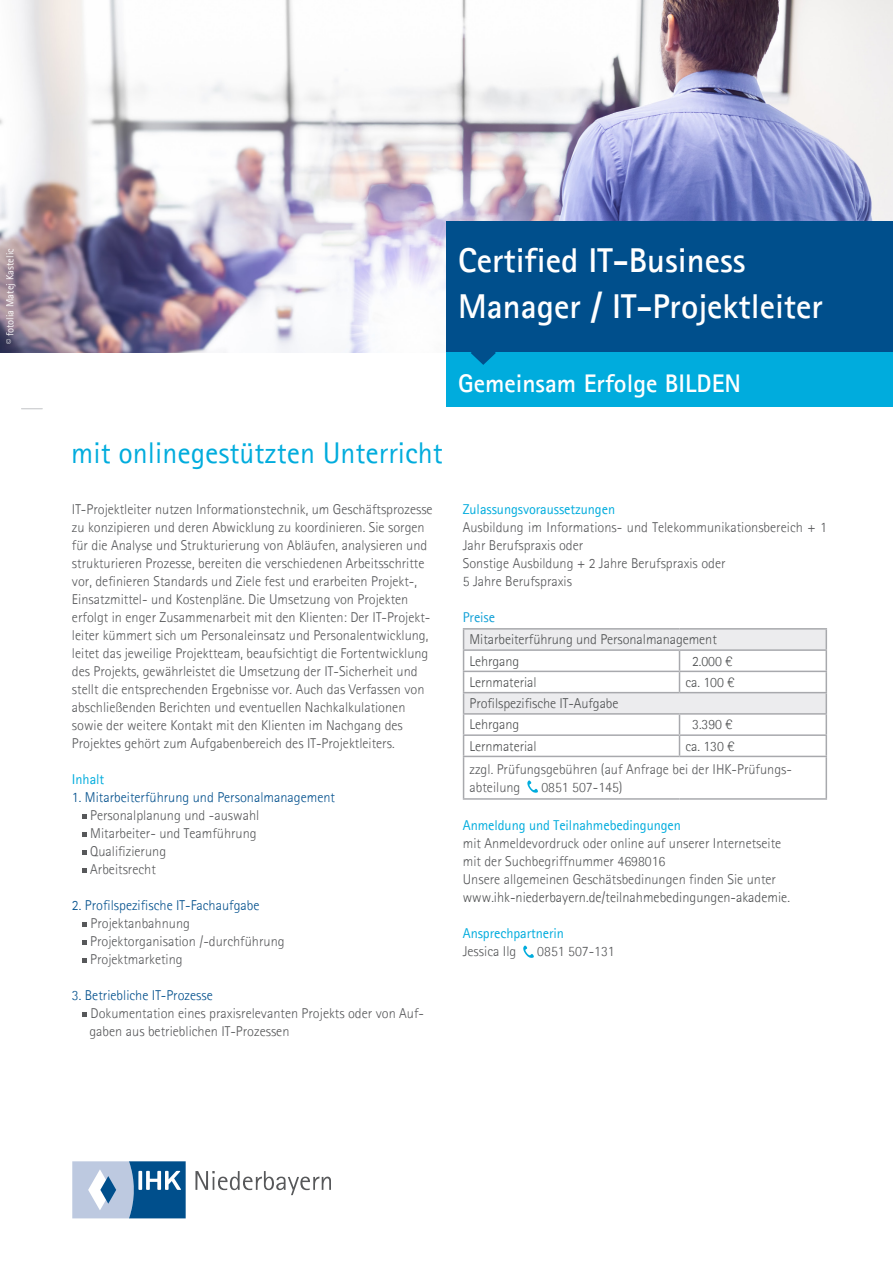
<style>
.page{position:relative;width:893px;height:1263px;background:#fff}
.page>*{position:absolute;margin:0;border:0;box-sizing:border-box;transform-origin:0 0}
.t1{font:700 34.5px "Agfa Rotis Sans Serif";color:#fff}
.Headline_Absatz_22pt{font:30px "Agfa Rotis Sans Serif";color:#00acdd}
.t2{font:700 25.5px "Agfa Rotis Sans Serif";color:#fff}
.Lauftext_WBP{font:300 14.25px/18px "Agfa Rotis Sans Serif";color:#57585a}
.Aufzählung_mit_Punkten__ganz_links{font:300 14.25px/18px "Agfa Rotis Sans Serif";color:#57585a}
.Lauftext_WBP-2{font:300 14.25px "Agfa Rotis Sans Serif";letter-spacing:-.005em;color:#4e5051}
.Aufzählung_mit_Punkten__ganz_links-2{font:300 14.25px "Agfa Rotis Sans Serif";color:#004f8c}
.Aufzählung_mit_Punkten__ganz_links-3{font:14.25px "Agfa Rotis Sans Serif";letter-spacing:-.005em;color:#00acdd}
.Aufzählung_mit_Punkten__ganz_links-4{font:300 14.25px "Agfa Rotis Sans Serif";color:#4e5051}
.Lauftext_WBP-3{font:14.25px "Agfa Rotis Sans Serif";letter-spacing:-.005em;color:#13a1d7}
.t3{font:10.5px "Agfa Rotis Sans Serif";color:#fff}
</style>
<div class="page">
<img style="left:0;top:0;width:893px;height:353px">
<div style="left:446px;top:221px;width:447px;height:132px;background:#004f8c"></div>
<div style="left:446px;top:353px;width:447px;height:54px;background:#00acdd"></div>
<svg style="left:471px;top:352px;width:25px;height:13px"></svg>
<svg style="left:21px;top:408px;width:22px;height:1px"></svg>
<svg style="left:83px;top:814px;width:4px;height:4px"></svg>
<svg style="left:83px;top:832px;width:4px;height:4px"></svg>
<svg style="left:83px;top:850px;width:4px;height:4px"></svg>
<svg style="left:83px;top:868px;width:4px;height:4px"></svg>
<svg style="left:83px;top:922px;width:4px;height:4px"></svg>
<svg style="left:83px;top:940px;width:4px;height:4px"></svg>
<svg style="left:83px;top:958px;width:4px;height:4px"></svg>
<svg style="left:83px;top:1012px;width:4px;height:4px"></svg>
<hr style="left:463px;top:628px;width:216px;height:2px;background:#a8a9ad">
<hr style="left:679px;top:628px;width:148px;height:2px;background:#a8a9ad">
<hr style="left:463px;top:756px;width:216px;height:1px;background:#a8a9ad">
<hr style="left:463px;top:757px;width:1px;height:41px;background:#a8a9ad">
<hr style="left:679px;top:756px;width:148px;height:1px;background:#a8a9ad">
<hr style="left:826px;top:757px;width:1px;height:41px;background:#a8a9ad">
<hr style="left:463px;top:798px;width:216px;height:2px;background:#a8a9ad">
<hr style="left:679px;top:798px;width:148px;height:2px;background:#a8a9ad">
<svg style="left:463px;top:629px;width:364px;height:127px"></svg>
<svg style="left:527px;top:780px;width:11px;height:13px"></svg>
<svg style="left:523px;top:945px;width:11px;height:13px"></svg>
<svg style="left:72px;top:1161px;width:114px;height:57px"></svg>
<svg style="left:195px;top:1171px;width:136px;height:24px"></svg>
<p class="t3" style="left:4px;top:344px;width:98px;rotate:-90deg">© fotolia Matej Kastelic</p>
<p class="t1" style="left:458px;top:238px;width:289px">Certified IT-Business</p>
<p class="t1" style="left:458px;top:285px;width:366px">Manager / IT-Projektleiter</p>
<p class="t2" style="left:458px;top:367px;width:284px">Gemeinsam Erfolge BILDEN</p>
<p class="Headline_Absatz_22pt" style="left:71px;top:435px;width:373px">mit onlinegestützten Unterricht</p>
<p class="Lauftext_WBP" style="left:72px;top:500px;width:362px">IT-Projektleiter nutzen Informationstechnik, um Geschäftsprozesse zu konzipieren und deren Abwicklung zu koordinieren. Sie sorgen für die Analyse und Strukturierung von Abläufen, analysieren und strukturieren Prozesse, bereiten die verschiedenen Arbeitsschritte vor, definieren Standards und Ziele fest und erarbeiten Projekt-, Einsatzmittel- und Kostenpläne. Die Umsetzung von Projekten erfolgt in enger Zusammenarbeit mit den Klienten: Der IT-Projekt&shy;leiter kümmert sich um Personaleinsatz und Personalentwicklung, leitet das jeweilige Projektteam, beaufsichtigt die Fortentwicklung des Projekts, gewährleistet die Umsetzung der IT-Sicherheit und stellt die entsprechenden Ergebnisse vor. Auch das Verfassen von abschließenden Berichten und eventuellen Nachkalkulationen sowie der weitere Kontakt mit den Klienten im Nachgang des</p>
<p class="Lauftext_WBP" style="left:72px;top:734px;width:324px">Projektes gehört zum Aufgabenbereich des IT-Projektleiters.</p>
<p class="Aufzählung_mit_Punkten__ganz_links-3" style="left:72px;top:771px;width:34px">Inhalt</p>
<p class="Aufzählung_mit_Punkten__ganz_links-2" style="left:72px;top:789px;width:265px">1. Mitarbeiterführung und Personalmanagement</p>
<p class="Aufzählung_mit_Punkten__ganz_links" style="left:90px;top:806px;width:171px">Personalplanung und -auswahl</p>
<p class="Aufzählung_mit_Punkten__ganz_links" style="left:90px;top:824px;width:168px">Mitarbeiter- und Teamführung</p>
<p class="Aufzählung_mit_Punkten__ganz_links" style="left:90px;top:842px;width:77px">Qualifizierung</p>
<p class="Aufzählung_mit_Punkten__ganz_links" style="left:90px;top:860px;width:67px">Arbeitsrecht</p>
<p class="Aufzählung_mit_Punkten__ganz_links-2" style="left:72px;top:897px;width:189px">2. Profilspezifische IT-Fachaufgabe</p>
<p class="Aufzählung_mit_Punkten__ganz_links" style="left:91px;top:914px;width:101px">Projektanbahnung</p>
<p class="Aufzählung_mit_Punkten__ganz_links" style="left:90px;top:932px;width:196px">Projektorganisation /-durchführung</p>
<p class="Aufzählung_mit_Punkten__ganz_links" style="left:90px;top:950px;width:94px">Projektmarketing</p>
<p class="Aufzählung_mit_Punkten__ganz_links-2" style="left:72px;top:987px;width:142px">3. Betriebliche IT-Prozesse</p>
<p class="Aufzählung_mit_Punkten__ganz_links" style="left:91px;top:1004px;width:335px">Dokumentation eines praxisrelevanten Projekts oder von Auf-</p>
<p class="Aufzählung_mit_Punkten__ganz_links" style="left:89px;top:1022px;width:202px">gaben aus betrieblichen IT-Prozessen</p>
<p class="Aufzählung_mit_Punkten__ganz_links-3" style="left:463px;top:501px;width:154px">Zulassungsvoraussetzungen</p>
<p class="Aufzählung_mit_Punkten__ganz_links" style="left:463px;top:518px;width:366px">Ausbildung im Informations- und Telekommunikationsbereich + 1<br>Jahr Berufspraxis oder</p>
<p class="Aufzählung_mit_Punkten__ganz_links" style="left:463px;top:554px;width:264px">Sonstige Ausbildung + 2 Jahre Berufspraxis oder</p>
<p class="Aufzählung_mit_Punkten__ganz_links" style="left:463px;top:572px;width:111px">5 Jahre Berufspraxis</p>
<p class="Lauftext_WBP-3" style="left:463px;top:609px;width:34px">Preise</p>
<p class="Lauftext_WBP-2" style="left:470px;top:631px;width:249px">Mitarbeiterführung und Personalmanagement</p>
<p class="Lauftext_WBP-2" style="left:470px;top:652px;width:51px">Lehrgang</p>
<p class="Lauftext_WBP-2" style="left:692px;top:652px;width:42px">2.000 €</p>
<p class="Lauftext_WBP-2" style="left:470px;top:674px;width:69px">Lernmaterial</p>
<p class="Lauftext_WBP-2" style="left:685px;top:674px;width:51px">ca. 100 €</p>
<p class="Lauftext_WBP-2" style="left:470px;top:695px;width:150px">Profilspezifische IT-Aufgabe</p>
<p class="Lauftext_WBP-2" style="left:470px;top:716px;width:51px">Lehrgang</p>
<p class="Lauftext_WBP-2" style="left:692px;top:716px;width:42px">3.390 €</p>
<p class="Lauftext_WBP-2" style="left:470px;top:737px;width:69px">Lernmaterial</p>
<p class="Lauftext_WBP-2" style="left:685px;top:737px;width:51px">ca. 130 €</p>
<p class="Aufzählung_mit_Punkten__ganz_links" style="left:470px;top:759px;width:324px">zzgl. Prüfungsgebühren (auf Anfrage bei der IHK-Prüfungs-</p>
<p class="Aufzählung_mit_Punkten__ganz_links" style="left:470px;top:777px;width:52px">abteilung</p>
<p class="Aufzählung_mit_Punkten__ganz_links" style="left:541px;top:777px;width:83px">0851 507-145)</p>
<p class="Aufzählung_mit_Punkten__ganz_links-3" style="left:463px;top:816px;width:220px">Anmeldung und Teilnahmebedingungen</p>
<p class="Aufzählung_mit_Punkten__ganz_links" style="left:463px;top:834px;width:320px">mit Anmeldevordruck oder online auf unserer Internetseite</p>
<p class="Aufzählung_mit_Punkten__ganz_links" style="left:463px;top:852px;width:204px">mit der Suchbegriffnummer 4698016</p>
<p class="Aufzählung_mit_Punkten__ganz_links" style="left:463px;top:870px;width:315px">Unsere allgemeinen Geschätsbedinungen finden Sie unter</p>
<p class="Aufzählung_mit_Punkten__ganz_links-4" style="left:463px;top:888px;width:329px">www.ihk-niederbayern.de/teilnahmebedingungen-akademie.</p>
<p class="Aufzählung_mit_Punkten__ganz_links-3" style="left:463px;top:924px;width:103px">Ansprechpartnerin</p>
<p class="Lauftext_WBP" style="left:463px;top:942px;width:55px">Jessica Ilg</p>
<p class="Lauftext_WBP" style="left:537px;top:942px;width:79px">0851 507-131</p>
</div>
